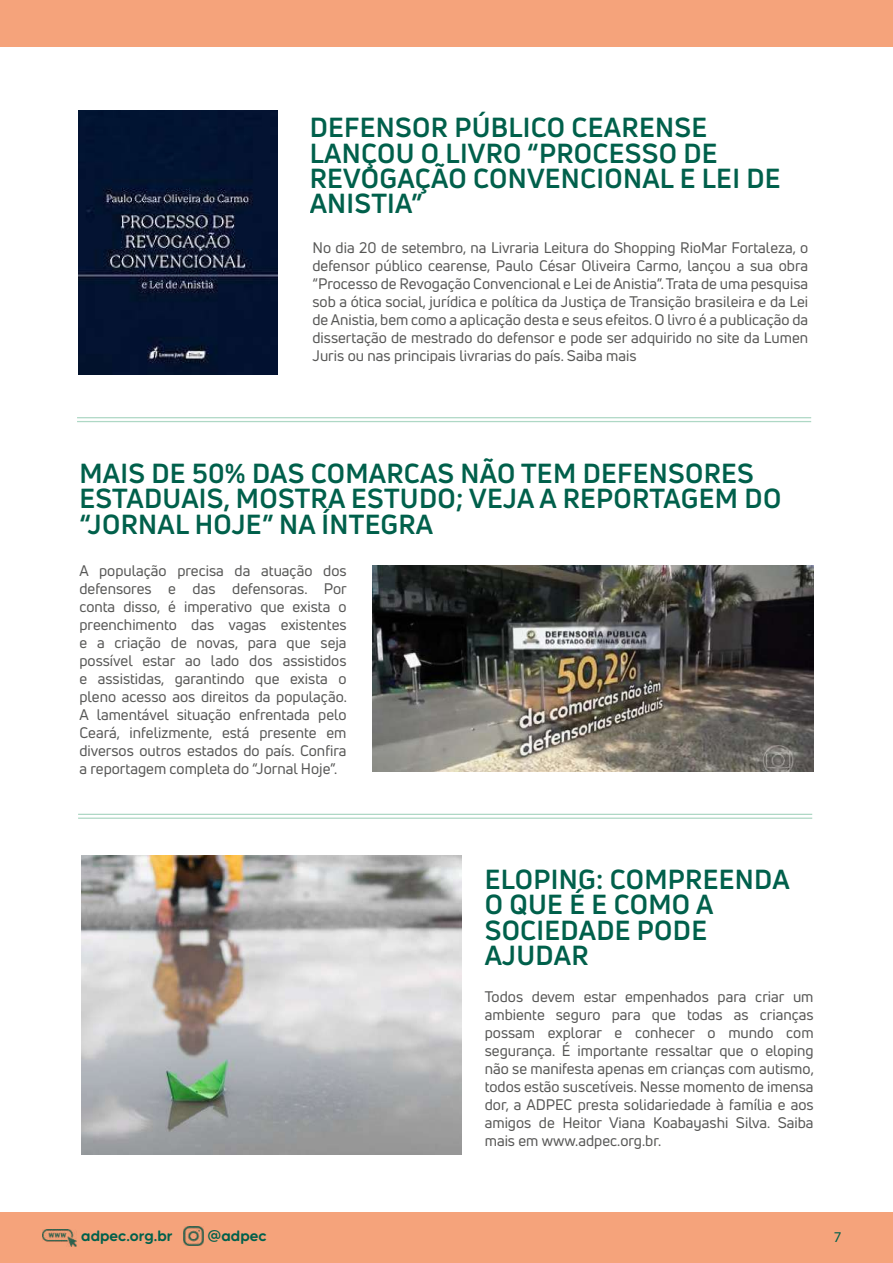
<style>
.page{position:relative;width:893px;height:1263px;background:#fff}
.page>*{position:absolute;margin:0;border:0;box-sizing:border-box;transform-origin:0 0}
.t1{font:700 27px/25.5px "Uni Neue";letter-spacing:.01em;color:#00604b}
.t2{font:15px/18px "Uni Neue";color:#575756;text-align:justify}
.t3{font:500 15px "MADE Tommy Soft";color:#00604b}
.t4{font:15px "Myriad Pro";color:#00604b}
</style>
<div class="page">
<div style="left:0;top:0;width:893px;height:47px;background:#f5a37b"></div>
<div style="left:0;top:1212px;width:893px;height:51px;background:#f5a37b"></div>
<img style="left:43px;top:1230px;width:34px;height:16px">
<img style="left:184px;top:1226px;width:19px;height:19px">
<img style="left:78px;top:110px;width:199px;height:264px">
<img style="left:372px;top:565px;width:441px;height:207px">
<hr style="left:77px;top:417px;width:734px;height:1px;background:#aed8c5">
<hr style="left:77px;top:421px;width:734px;height:1px;background:#aed8c5">
<hr style="left:78px;top:814px;width:734px;height:1px;background:#aed8c5">
<hr style="left:78px;top:817px;width:734px;height:2px;background:#aed8c5">
<img style="left:81px;top:855px;width:380px;height:299px">
<h1 class="t1" style="left:310px;top:114px;width:472px">DEFENSOR PÚBLICO CEARENSE<br>LANÇOU O LIVRO “PROCESSO DE<br>REVOGAÇÃO CONVENCIONAL E LEI DE<br>ANISTIA”</h1>
<p class="t2" style="left:312px;top:239px;width:497px">No dia 20 de setembro, na Livraria Leitura do Shopping RioMar Fortaleza, o defensor público cearense, Paulo César Oliveira Carmo, lançou a sua obra “Processo de Revogação Convencional e Lei de Anistia”. Trata de uma pesquisa sob a ótica social, jurídica e política da Justiça de Transição brasileira e da Lei de Anistia, bem como a aplicação desta e seus efeitos. O livro é a publicação da dissertação de mestrado do defensor e pode ser adquirido no site da Lumen Juris ou nas principais livrarias do país. Saiba mais</p>
<h1 class="t1" style="left:79px;top:460px;width:703px">MAIS DE 50% DAS COMARCAS NÃO TEM DEFENSORES<br>ESTADUAIS, MOSTRA ESTUDO; VEJA A REPORTAGEM DO “JORNAL HOJE” NA ÍNTEGRA</h1>
<p class="t2" style="left:79px;top:562px;width:269px">A população precisa da atuação dos defensores e das defensoras. Por conta disso, é imperativo que exista o preenchimento das vagas existentes e a criação de novas, para que seja possível estar ao lado dos assistidos e assistidas, garantindo que exista o pleno acesso aos direitos da população.<br>A lamentável situação enfrentada pelo Ceará, infelizmente, está presente em diversos outros estados do país. Confira a reportagem completa do “Jornal Hoje”.</p>
<h1 class="t1" style="left:485px;top:866px;width:306px">ELOPING: COMPREENDA<br>O QUE É E COMO A<br>SOCIEDADE PODE<br>AJUDAR</h1>
<p class="t2" style="left:485px;top:987px;width:331px">Todos devem estar empenhados para criar um ambiente seguro para que todas as crianças possam explorar e conhecer o mundo com segurança. É importante ressaltar que o eloping não se manifesta apenas em crianças com autismo, todos estão suscetíveis. Nesse momento de imensa dor, a ADPEC presta solidariedade à família e aos amigos de Heitor Viana Koabayashi Silva. Saiba mais em www.adpec.org.br.</p>
<p class="t3" style="left:81px;top:1226px;width:93px">adpec.org.br</p>
<p class="t3" style="left:208px;top:1226px;width:60px">@adpec</p>
<p class="t4" style="left:834px;top:1227px;width:9px">7</p>
</div>
